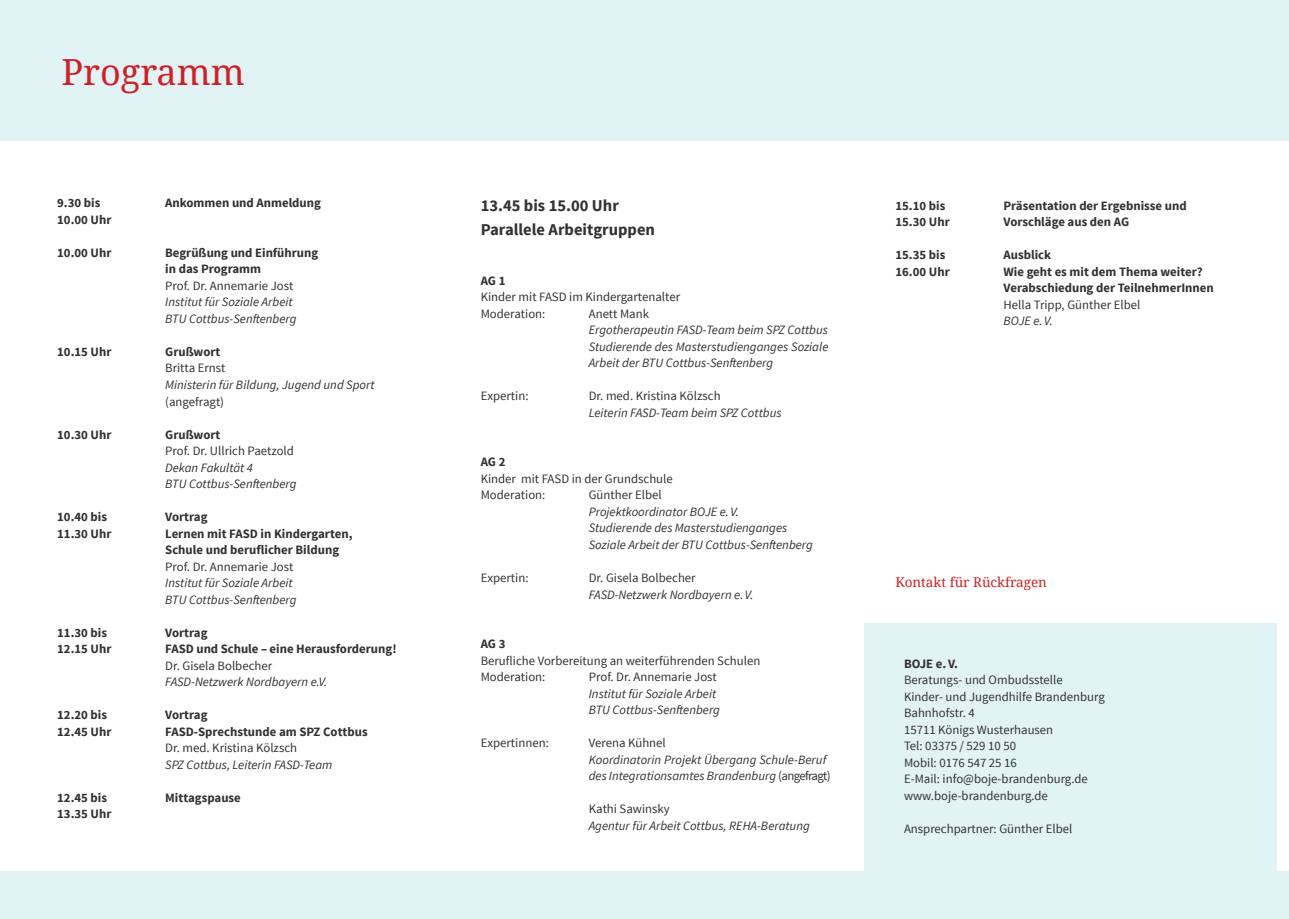
<style>
.page{position:relative;width:1289px;height:919px;background:#fff}
.page>*{position:absolute;margin:0;border:0;box-sizing:border-box;transform-origin:0 0}
.t1{font:36px "Noto Serif";color:#d02027}
.t2{font:700 16.5px/24px "Source Sans Pro";color:#333233}
.t3{font:13.5px "Noto Serif";color:#d02027}
.t4{font:italic 12.75px/16.5px "Source Sans Pro";color:#333233}
.t5{font:12.75px/16.5px "Source Sans Pro";color:#333233}
.t6{font:700 12.75px/16.5px "Source Sans Pro";color:#333233}
.s1{font-style:normal}
</style>
<div class="page">
<div style="left:864px;top:622px;width:412px;height:284px;background:#e1f3f5"></div>
<div style="left:0;top:0;width:1288px;height:140px;background:#e1f3f5"></div>
<div style="left:0;top:871px;width:1288px;height:47px;background:#e1f3f5"></div>
<h1 class="t1" style="left:61px;top:47px;width:185px">Programm</h1>
<p class="t6" style="left:57px;top:195px;width:45px">9.30 bis</p>
<p class="t6" style="left:165px;top:195px;width:157px">Ankommen und Anmeldung</p>
<p class="t6" style="left:57px;top:212px;width:56px">10.00 Uhr</p>
<p class="t6" style="left:57px;top:245px;width:56px">10.00 Uhr</p>
<p class="t6" style="left:165px;top:245px;width:154px">Begrüßung und Einführung in das Programm</p>
<p class="t5" style="left:165px;top:278px;width:130px">Prof. Dr. Annemarie Jost</p>
<p class="t4" style="left:165px;top:294px;width:133px">Institut für Soziale Arbeit<br>BTU Cottbus-Senftenberg</p>
<p class="t6" style="left:57px;top:344px;width:56px">10.15 Uhr</p>
<p class="t6" style="left:165px;top:344px;width:57px">Grußwort</p>
<p class="t5" style="left:165px;top:360px;width:62px">Britta Ernst</p>
<p class="t4" style="left:165px;top:376px;width:211px">Ministerin für Bildung, Jugend und Sport</p>
<p class="t5" style="left:165px;top:393px;width:60px">(angefragt)</p>
<p class="t6" style="left:57px;top:426px;width:56px">10.30 Uhr</p>
<p class="t6" style="left:165px;top:426px;width:57px">Grußwort</p>
<p class="t5" style="left:165px;top:442px;width:130px">Prof. Dr. Ullrich Paetzold</p>
<p class="t4" style="left:165px;top:459px;width:133px">Dekan Fakultät 4<br>BTU Cottbus-Senftenberg</p>
<p class="t6" style="left:57px;top:509px;width:51px">10.40 bis</p>
<p class="t6" style="left:165px;top:509px;width:44px">Vortrag</p>
<p class="t6" style="left:57px;top:525px;width:56px">11.30 Uhr</p>
<p class="t6" style="left:165px;top:525px;width:189px">Lernen mit FASD in Kindergarten,<br>Schule und beruflicher Bildung</p>
<p class="t5" style="left:165px;top:558px;width:130px">Prof. Dr. Annemarie Jost</p>
<p class="t4" style="left:165px;top:574px;width:133px">Institut für Soziale Arbeit<br>BTU Cottbus-Senftenberg</p>
<p class="t6" style="left:57px;top:624px;width:51px">11.30 bis</p>
<p class="t6" style="left:165px;top:624px;width:44px">Vortrag</p>
<p class="t6" style="left:57px;top:641px;width:56px">12.15 Uhr</p>
<p class="t6" style="left:165px;top:641px;width:233px">FASD und Schule – eine Herausforderung!</p>
<p class="t5" style="left:165px;top:657px;width:108px">Dr. Gisela Bolbecher</p>
<p class="t4" style="left:165px;top:673px;width:164px">FASD-Netzwerk Nordbayern e.V.</p>
<p class="t6" style="left:57px;top:707px;width:51px">12.20 bis</p>
<p class="t6" style="left:165px;top:707px;width:44px">Vortrag</p>
<p class="t6" style="left:57px;top:723px;width:56px">12.45 Uhr</p>
<p class="t6" style="left:165px;top:723px;width:204px">FASD-Sprechstunde am SPZ Cottbus</p>
<p class="t5" style="left:165px;top:739px;width:133px">Dr. med. Kristina Kölzsch</p>
<p class="t4" style="left:165px;top:756px;width:169px">SPZ Cottbus, Leiterin FASD-Team</p>
<p class="t6" style="left:57px;top:789px;width:51px">12.45 bis</p>
<p class="t6" style="left:165px;top:789px;width:77px">Mittagspause</p>
<p class="t6" style="left:57px;top:806px;width:56px">13.35 Uhr</p>
<p class="t2" style="left:480px;top:194px;width:176px">13.45 bis 15.00 Uhr<br>Parallele Arbeitgruppen</p>
<p class="t6" style="left:480px;top:273px;width:26px">AG 1</p>
<p class="t5" style="left:480px;top:289px;width:201px">Kinder mit FASD im Kindergartenalter<br>Moderation:</p>
<p class="t5" style="left:588px;top:305px;width:62px">Anett Mank</p>
<p class="t4" style="left:588px;top:322px;width:241px;text-align:justify">Ergotherapeutin FASD-Team beim SPZ Cottbus Studierende des Masterstudienganges Soziale Arbeit der BTU Cottbus-Senftenberg</p>
<p class="t5" style="left:480px;top:388px;width:49px">Expertin:</p>
<p class="t5" style="left:588px;top:388px;width:133px">Dr. med. Kristina Kölzsch</p>
<p class="t4" style="left:588px;top:404px;width:194px">Leiterin FASD-Team beim SPZ Cottbus</p>
<p class="t6" style="left:480px;top:454px;width:26px">AG 2</p>
<p class="t5" style="left:480px;top:470px;width:194px">Kinder mit FASD in der Grundschule<br>Moderation:</p>
<p class="t5" style="left:588px;top:487px;width:74px">Günther Elbel</p>
<p class="t4" style="left:588px;top:503px;width:226px">Projektkoordinator BOJE e. V.<br>Studierende des Masterstudienganges<br>Soziale Arbeit der BTU Cottbus-Senftenberg</p>
<p class="t5" style="left:480px;top:569px;width:49px">Expertin:</p>
<p class="t5" style="left:588px;top:569px;width:108px">Dr. Gisela Bolbecher</p>
<p class="t4" style="left:588px;top:586px;width:166px">FASD-Netzwerk Nordbayern e. V.</p>
<p class="t6" style="left:480px;top:636px;width:26px">AG 3</p>
<p class="t5" style="left:480px;top:652px;width:281px">Berufliche Vorbereitung an weiterführenden Schulen<br>Moderation:</p>
<p class="t5" style="left:588px;top:668px;width:130px">Prof. Dr. Annemarie Jost</p>
<p class="t4" style="left:588px;top:685px;width:133px">Institut für Soziale Arbeit<br>BTU Cottbus-Senftenberg</p>
<p class="t5" style="left:480px;top:734px;width:70px">Expertinnen:</p>
<p class="t5" style="left:588px;top:734px;width:79px">Verena Kühnel</p>
<p class="t4" style="left:588px;top:751px;width:243px">Koordinatorin Projekt Übergang Schule-Beruf des Integrationsamtes Brandenburg <span class="s1">(angefragt)</span></p>
<p class="t5" style="left:588px;top:800px;width:83px">Kathi Sawinsky</p>
<p class="t4" style="left:588px;top:817px;width:222px">Agentur für Arbeit Cottbus, REHA-Beratung</p>
<p class="t6" style="left:895px;top:197px;width:51px">15.10 bis</p>
<p class="t6" style="left:1003px;top:197px;width:185px">Präsentation der Ergebnisse und</p>
<p class="t6" style="left:895px;top:214px;width:56px">15.30 Uhr</p>
<p class="t6" style="left:1003px;top:214px;width:127px">Vorschläge aus den AG</p>
<p class="t6" style="left:895px;top:247px;width:51px">15.35 bis</p>
<p class="t6" style="left:1003px;top:247px;width:49px">Ausblick</p>
<p class="t6" style="left:895px;top:263px;width:56px">16.00 Uhr</p>
<p class="t6" style="left:1003px;top:263px;width:212px">Wie geht es mit dem Thema weiter?<br>Verabschiedung der TeilnehmerInnen</p>
<p class="t5" style="left:1003px;top:296px;width:138px">Hella Tripp, Günther Elbel</p>
<p class="t4" style="left:1003px;top:312px;width:51px">BOJE e. V.</p>
<p class="t3" style="left:895px;top:573px;width:153px">Kontakt für Rückfragen</p>
<p class="t6" style="left:904px;top:655px;width:56px">BOJE e. V.</p>
<p class="t5" style="left:904px;top:671px;width:202px">Beratungs- und Ombudsstelle<br>Kinder- und Jugendhilfe Brandenburg<br>Bahnhofstr. 4<br>15711 Königs Wusterhausen<br>Tel: 03375 / 529 10 50<br>Mobil: 0176 547 25 16<br>E-Mail: info@boje-brandenburg.de www.boje-brandenburg.de</p>
<p class="t5" style="left:904px;top:820px;width:170px">Ansprechpartner: Günther Elbel</p>
</div>
